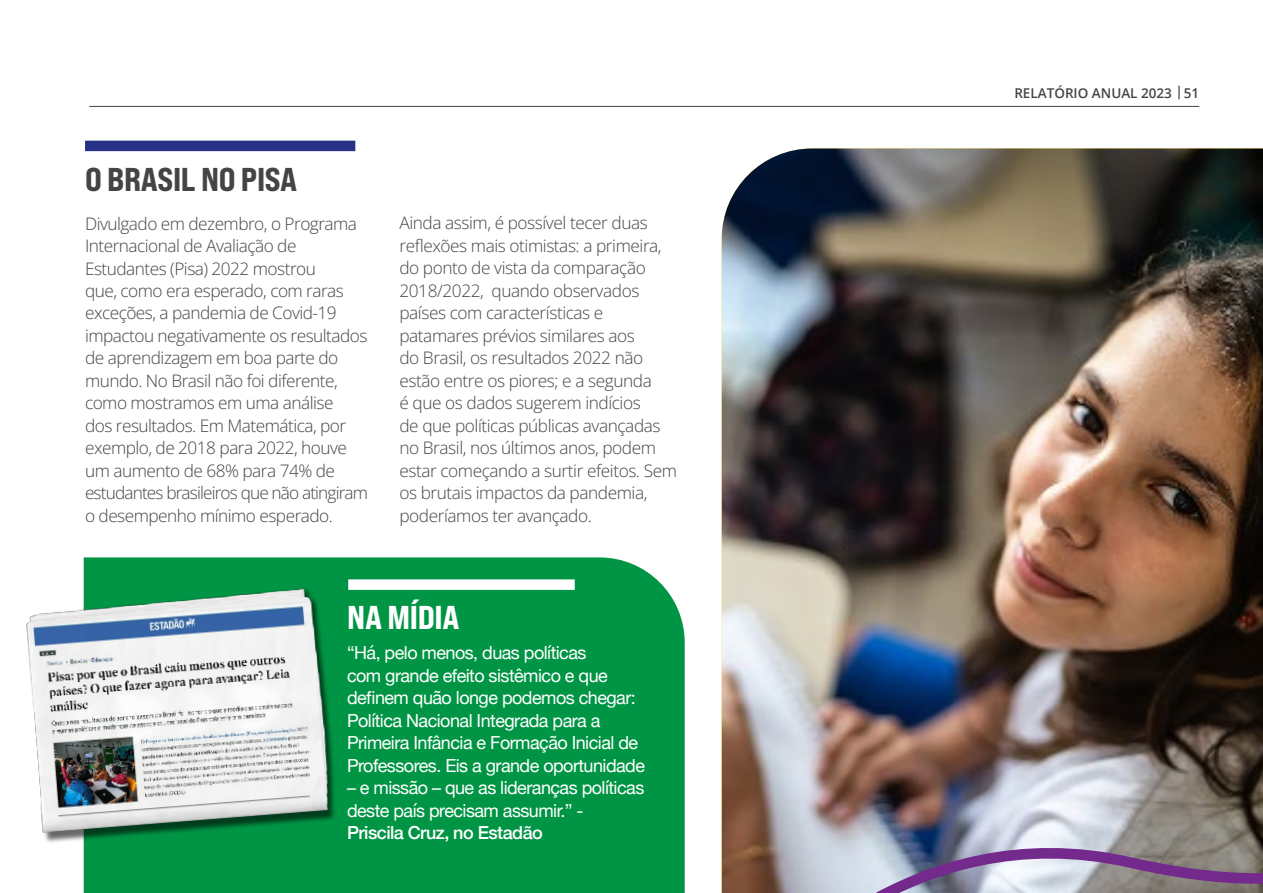
<style>
.page{position:relative;width:1263px;height:893px;background:#fff}
.page>*{position:absolute;margin:0;border:0;box-sizing:border-box;transform-origin:0 0}
.t1{font:33px "Bebas Neue Pro Exp Eb";letter-spacing:-.01em;color:#444}
.t2{font:33px "Bebas Neue Pro Exp Eb";letter-spacing:-.01em;color:#fff}
.t3{font:18px/22.5px "Helvetica Neue";letter-spacing:-.03em;color:#fff}
.t4{font:500 18px "Helvetica Neue";letter-spacing:-.03em;color:#fff}
.t5{font:17.25px/22.5px "Open Sans";letter-spacing:-.03em;color:#444}
.t6{font:600 13.5px "Open Sans";color:#444}
</style>
<div class="page">
<hr style="left:89px;top:106px;width:1110px;height:1px;background:#444">
<div style="left:364px;top:557px;width:321px;height:336px;background:#009544"></div>
<img style="left:722px;top:149px;width:541px;height:744px">
<svg style="left:753px;top:811px;width:510px;height:82px;background:#9d97a5"></svg>
<div style="left:85px;top:141px;width:270px;height:10px;background:#283188"></div>
<img style="left:26px;top:557px;width:338px;height:336px">
<div style="left:348px;top:579px;width:227px;height:11px;background:#fff"></div>
<h1 class="t1" style="left:85px;top:158px;width:214px">O BRASIL NO PISA</h1>
<p class="t5" style="left:85px;top:212px;width:285px">Divulgado em dezembro, o Programa Internacional de Avaliação de Estudantes (Pisa) 2022 mostrou<br>que, como era esperado, com raras exceções, a pandemia de Covid-19 impactou negativamente os resultados de aprendizagem em boa parte do mundo. No Brasil não foi diferente, como mostramos em uma análise<br>dos resultados. Em Matemática, por exemplo, de 2018 para 2022, houve um aumento de 68% para 74% de estudantes brasileiros que não atingiram o desempenho mínimo esperado.</p>
<p class="t5" style="left:399px;top:211px;width:279px">Ainda assim, é possível tecer duas reflexões mais otimistas: a primeira, do ponto de vista da comparação<br>2018/2022, quando observados países com características e patamares prévios similares aos<br>do Brasil, os resultados 2022 não estão entre os piores; e a segunda<br>é que os dados sugerem indícios<br>de que políticas públicas avançadas no Brasil, nos últimos anos, podem estar começando a surtir efeitos. Sem os brutais impactos da pandemia, poderíamos ter avançado.</p>
<h1 class="t2" style="left:347px;top:597px;width:114px">NA MÍDIA</h1>
<p class="t3" style="left:347px;top:643px;width:300px">“Há, pelo menos, duas políticas<br>com grande efeito sistêmico e que definem quão longe podemos chegar:<br>Política Nacional Integrada para a Primeira Infância e Formação Inicial de Professores. Eis a grande oportunidade</p>
<p class="t3" style="left:347px;top:778px;width:299px">– e missão – que as lideranças políticas deste país precisam assumir.” -</p>
<p class="t4" style="left:347px;top:819px;width:197px">Priscila Cruz, no Estadão</p>
<p class="t6" style="left:1014px;top:84px;width:186px">RELATÓRIO ANUAL 2023 |51</p>
</div>
